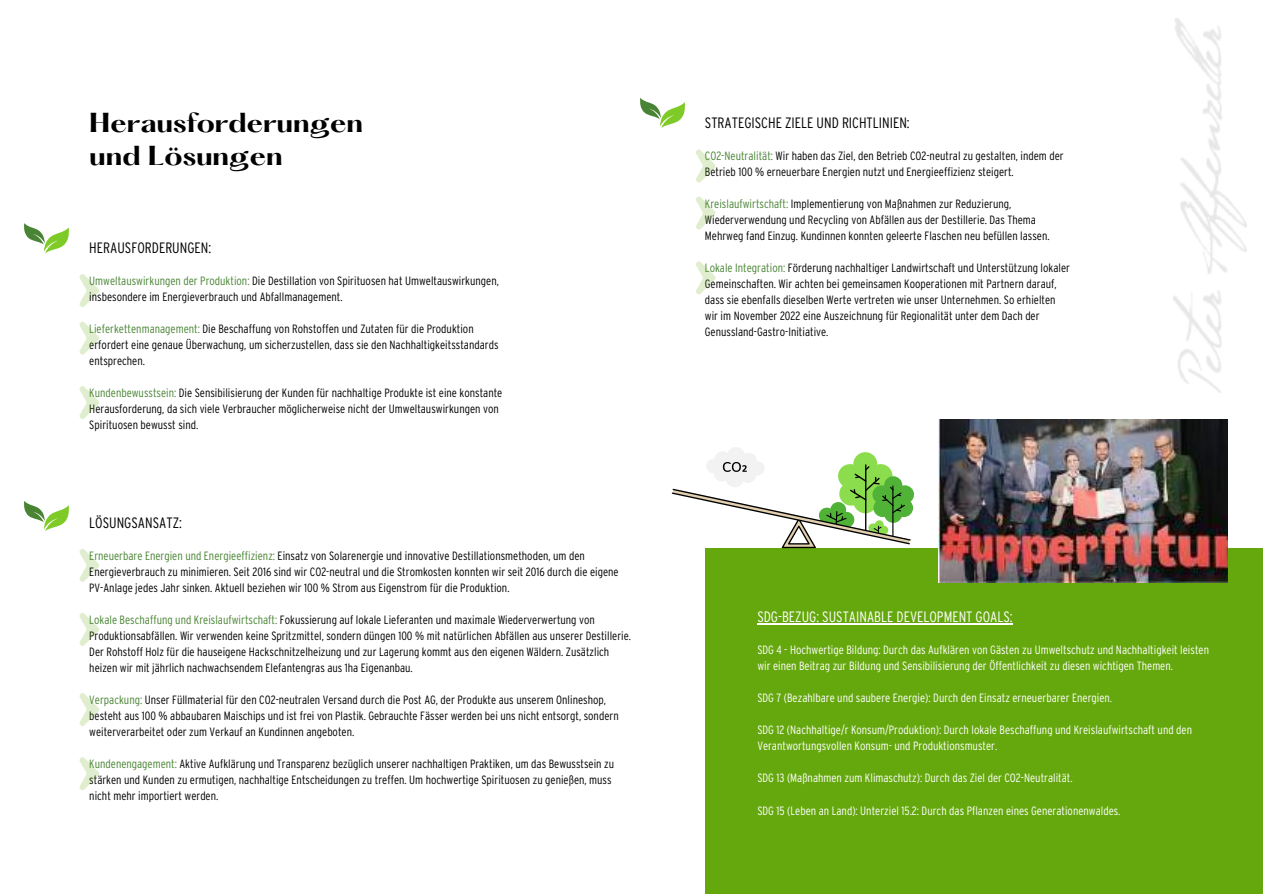
<style>
.page{position:relative;width:1263px;height:894px;background:#fff}
.page>*{position:absolute;margin:0;border:0;box-sizing:border-box;transform-origin:0 0}
.t1{font:700 24px/32.7px "Hatton";color:#000}
.t2{font:300 condensed 15px "Interstate";color:#000}
.t3{font:300 condensed 15px "Interstate";color:#fff}
.t4{font:300 condensed 12px/16px "Interstate";color:#000}
.t5{font:300 condensed 12px/16px "Interstate";color:#fff}
.s1{color:#498434}
</style>
<div class="page">
<img style="left:1174px;top:18px;width:73px;height:374px">
<svg style="left:24px;top:223px;width:45px;height:30px"></svg>
<svg style="left:24px;top:501px;width:45px;height:30px"></svg>
<svg style="left:79px;top:274px;width:20px;height:33px"></svg>
<svg style="left:79px;top:549px;width:20px;height:32px"></svg>
<svg style="left:79px;top:321px;width:20px;height:34px"></svg>
<svg style="left:79px;top:613px;width:20px;height:32px"></svg>
<svg style="left:79px;top:386px;width:20px;height:33px"></svg>
<svg style="left:79px;top:693px;width:20px;height:33px"></svg>
<svg style="left:79px;top:757px;width:20px;height:33px"></svg>
<div style="left:705px;top:548px;width:558px;height:345px;background:#65a80d"></div>
<img style="left:939px;top:419px;width:289px;height:163px">
<svg style="left:640px;top:98px;width:45px;height:30px"></svg>
<svg style="left:696px;top:149px;width:20px;height:34px"></svg>
<svg style="left:696px;top:196px;width:20px;height:34px"></svg>
<svg style="left:696px;top:261px;width:20px;height:33px"></svg>
<div style="left:726px;top:446px;width:19px;height:19px;background:#f2f2f2;border-radius:50%"></div>
<div style="left:714px;top:451px;width:17px;height:16px;background:#f2f2f2;border-radius:50%"></div>
<svg style="left:672px;top:452px;width:242px;height:96px"></svg>
<hr style="left:757px;top:623px;width:256px;height:1px;background:#fff">
<h1 class="t1" style="left:89px;top:109px;width:275px">Herausforderungen und Lösungen</h1>
<p class="t2" style="left:89px;top:239px;width:123px">HERAUSFORDERUNGEN:</p>
<p class="t4" style="left:89px;top:272px;width:411px"><span class="s1">Umweltauswirkungen der Produktion:</span> Die Destillation von Spirituosen hat Umweltauswirkungen, insbesondere im Energieverbrauch und Abfallmanagement.</p>
<p class="t4" style="left:89px;top:320px;width:411px"><span class="s1">Lieferkettenmanagement:</span> Die Beschaffung von Rohstoffen und Zutaten für die Produktion erfordert eine genaue Überwachung, um sicherzustellen, dass sie den Nachhaltigkeitsstandards entsprechen.</p>
<p class="t4" style="left:89px;top:384px;width:415px"><span class="s1">Kundenbewusstsein:</span> Die Sensibilisierung der Kunden für nachhaltige Produkte ist eine konstante<br>Herausforderung, da sich viele Verbraucher möglicherweise nicht der Umweltauswirkungen von<br>Spirituosen bewusst sind.</p>
<p class="t2" style="left:89px;top:514px;width:94px">LÖSUNGSANSATZ:</p>
<p class="t4" style="left:89px;top:547px;width:531px"><span class="s1">Erneuerbare Energien und Energieeffizienz:</span> Einsatz von Solarenergie und innovative Destillationsmethoden, um den<br>Energieverbrauch zu minimieren. Seit 2016 sind wir CO2-neutral und die Stromkosten konnten wir seit 2016 durch die eigene<br>PV-Anlage jedes Jahr sinken. Aktuell beziehen wir 100 % Strom aus Eigenstrom für die Produktion.</p>
<p class="t4" style="left:89px;top:611px;width:543px"><span class="s1">Lokale Beschaffung und Kreislaufwirtschaft:</span> Fokussierung auf lokale Lieferanten und maximale Wiederverwertung von Produktionsabfällen. Wir verwenden keine Spritzmittel, sondern düngen 100 % mit natürlichen Abfällen aus unserer Destillerie.<br>Der Rohstoff Holz für die hauseigene Hackschnitzelheizung und zur Lagerung kommt aus den eigenen Wäldern. Zusätzlich heizen wir mit jährlich nachwachsendem Elefantengras aus 1ha Eigenanbau.</p>
<p class="t4" style="left:89px;top:691px;width:531px"><span class="s1">Verpackung:</span> Unser Füllmaterial für den CO2-neutralen Versand durch die Post AG, der Produkte aus unserem Onlineshop, besteht aus 100 % abbaubaren Maischips und ist frei von Plastik. Gebrauchte Fässer werden bei uns nicht entsorgt, sondern weiterverarbeitet oder zum Verkauf an Kundinnen angeboten.</p>
<p class="t4" style="left:89px;top:755px;width:526px"><span class="s1">Kundenengagement:</span> Aktive Aufklärung und Transparenz bezüglich unserer nachhaltigen Praktiken, um das Bewusstsein zu stärken und Kunden zu ermutigen, nachhaltige Entscheidungen zu treffen. Um hochwertige Spirituosen zu genießen, muss nicht mehr importiert werden.</p>
<p class="t2" style="left:705px;top:114px;width:206px">STRATEGISCHE ZIELE UND RICHTLINIEN:</p>
<p class="t4" style="left:705px;top:147px;width:360px"><span class="s1">CO2-Neutralität:</span> Wir haben das Ziel, den Betrieb CO2-neutral zu gestalten, indem der<br>Betrieb 100 % erneuerbare Energien nutzt und Energieeffizienz steigert.</p>
<p class="t4" style="left:705px;top:195px;width:346px"><span class="s1">Kreislaufwirtschaft:</span> Implementierung von Maßnahmen zur Reduzierung,<br>Wiederverwendung und Recycling von Abfällen aus der Destillerie. Das Thema<br>Mehrweg fand Einzug. Kundinnen konnten geleerte Flaschen neu befüllen lassen.</p>
<p class="t4" style="left:705px;top:259px;width:367px"><span class="s1">Lokale Integration:</span> Förderung nachhaltiger Landwirtschaft und Unterstützung lokaler Gemeinschaften. Wir achten bei gemeinsamen Kooperationen mit Partnern darauf, dass sie ebenfalls dieselben Werte vertreten wie unser Unternehmen. So erhielten wir im November 2022 eine Auszeichnung für Regionalität unter dem Dach der Genussland-Gastro-Initiative.</p>
<p class="t3" style="left:757px;top:608px;width:257px">SDG-BEZUG: SUSTAINABLE DEVELOPMENT GOALS:</p>
<p class="t5" style="left:757px;top:641px;width:453px">SDG 4 - Hochwertige Bildung: Durch das Aufklären von Gästen zu Umweltschutz und Nachhaltigkeit leisten wir einen Beitrag zur Bildung und Sensibilisierung der Öffentlichkeit zu diesen wichtigen Themen.</p>
<p class="t5" style="left:757px;top:689px;width:356px">SDG 7 (Bezahlbare und saubere Energie): Durch den Einsatz erneuerbarer Energien.</p>
<p class="t5" style="left:757px;top:721px;width:436px">SDG 12 (Nachhaltige/r Konsum/Produktion): Durch lokale Beschaffung und Kreislaufwirtschaft und den<br>Verantwortungsvollen Konsum- und Produktionsmuster.</p>
<p class="t5" style="left:757px;top:769px;width:317px">SDG 13 (Maßnahmen zum Klimaschutz): Durch das Ziel der CO2-Neutralität.</p>
<p class="t5" style="left:757px;top:801px;width:365px">SDG 15 (Leben an Land): Unterziel 15.2: Durch das Pflanzen eines Generationenwaldes.</p>
</div>
